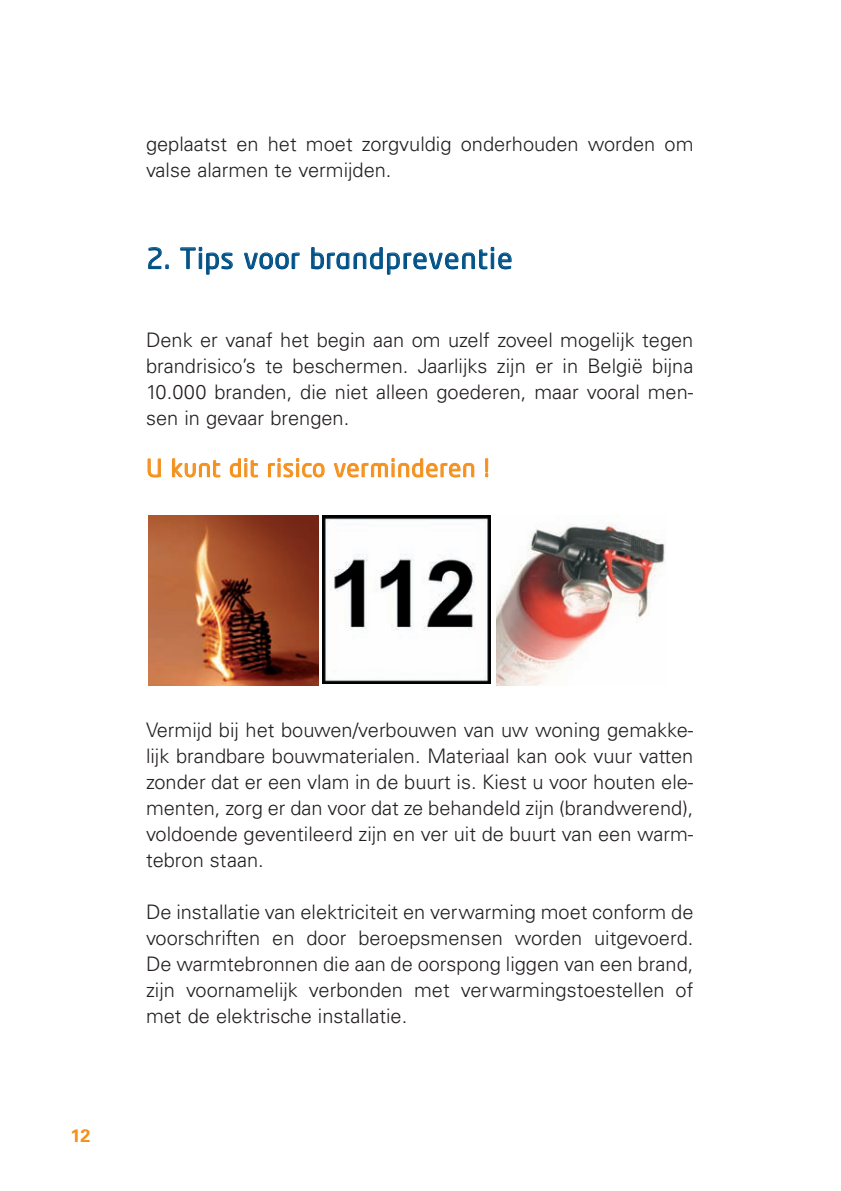
<style>
.page{position:relative;width:841px;height:1191px;background:#fff}
.page>*{position:absolute;margin:0;border:0;box-sizing:border-box;transform-origin:0 0}
.t1{font:28px "Neo Tech";letter-spacing:.025em;color:#005187}
.t2{font:24px "Neo Tech";letter-spacing:.03em;color:#f4901d}
.t3{font:300 20px/26px "Univers";color:#231f20;text-align:justify}
.t4{font:700 18px "Univers";color:#f4901d}
</style>
<div class="page">
<img style="left:148px;top:515px;width:518px;height:171px">
<p class="t3" style="left:146px;top:133px;width:549px">geplaatst en het moet zorgvuldig onderhouden worden om valse alarmen te vermijden.</p>
<h1 class="t1" style="left:146px;top:247px;width:367px">2. Tips voor brandpreventie</h1>
<p class="t3" style="left:146px;top:329px;width:549px">Denk er vanaf het begin aan om uzelf zoveel mogelijk tegen brandrisico’s te beschermen. Jaarlijks zijn er in België bijna 10.000 branden, die niet alleen goederen, maar vooral men&shy;sen in gevaar brengen.</p>
<p class="t2" style="left:146px;top:458px;width:344px">U kunt dit risico verminderen !</p>
<p class="t4" style="left:71px;top:1129px;width:22px">12</p>
<p class="t3" style="left:146px;top:719px;width:549px">Vermijd bij het bouwen/verbouwen van uw woning gemakke&shy;lijk brandbare bouwmaterialen. Materiaal kan ook vuur vatten zonder dat er een vlam in de buurt is. Kiest u voor houten ele&shy;menten, zorg er dan voor dat ze behandeld zijn (brandwerend), voldoende geventileerd zijn en ver uit de buurt van een warm&shy;tebron staan.</p>
<p class="t3" style="left:146px;top:901px;width:549px">De installatie van elektriciteit en verwarming moet conform de voorschriften en door beroepsmensen worden uitgevoerd.<br>De warmtebronnen die aan de oorspong liggen van een brand, zijn voornamelijk verbonden met verwarmingstoestellen of met de elektrische installatie.</p>
</div>
